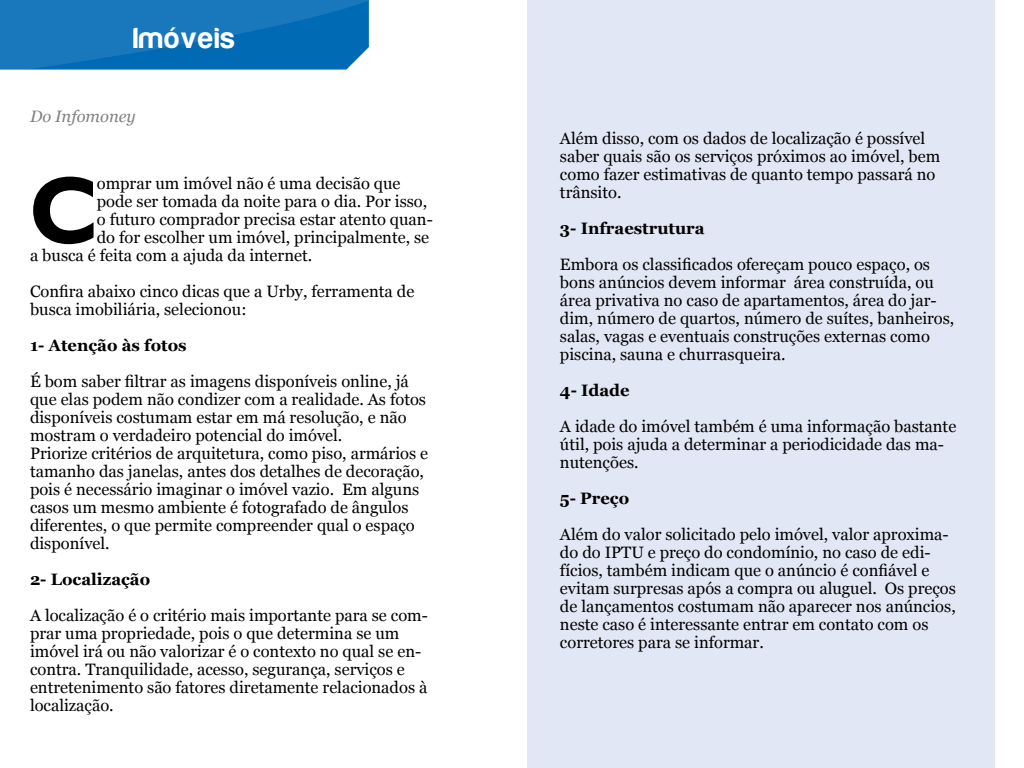
<style>
.page{position:relative;width:1024px;height:768px;background:#fff}
.page>*{position:absolute;margin:0;border:0;box-sizing:border-box;transform-origin:0 0}
.t1{font:700 95.6px "Humanist 521 BT";color:#000}
.t2{font:30px "Harabara";color:#fff}
.t3{font:16.5px/18px "Georgia";color:#000}
.t4{font:700 16.5px "Georgia";color:#000}
.t5{font:italic 16.5px "Georgia";color:#808080}
</style>
<div class="page">
<div style="left:527px;top:0;width:467px;height:768px;background:#e1e7f4"></div>
<svg style="left:0;top:0;width:369px;height:70px;background:#1274b9"></svg>
<h2 class="t2" style="left:133px;top:22px;width:103px">Imóveis</h2>
<p class="t5" style="left:30px;top:104px;width:107px">Do Infomoney</p>
<h1 class="t1" style="left:30px;top:151px;width:62px">C</h1>
<p class="t3" style="left:97px;top:174px;width:305px">omprar um imóvel não é uma decisão que</p>
<p class="t3" style="left:97px;top:192px;width:332px">pode ser tomada da noite para o dia. Por isso,</p>
<p class="t3" style="left:97px;top:210px;width:338px">o futuro comprador precisa estar atento quan-</p>
<p class="t3" style="left:97px;top:228px;width:334px">do for escolher um imóvel, principalmente, se</p>
<p class="t3" style="left:30px;top:246px;width:284px">a busca é feita com a ajuda da internet.</p>
<p class="t3" style="left:30px;top:282px;width:386px">Confira abaixo cinco dicas que a Urby, ferramenta de busca imobiliária, selecionou:</p>
<p class="t4" style="left:30px;top:333px;width:158px">1- Atenção às fotos</p>
<p class="t3" style="left:30px;top:372px;width:400px">É bom saber filtrar as imagens disponíveis online, já que elas podem não condizer com a realidade. As fotos disponíveis costumam estar em má resolução, e não mostram o verdadeiro potencial do imóvel.<br>Priorize critérios de arquitetura, como piso, armários e tamanho das janelas, antes dos detalhes de decoração, pois é necessário imaginar o imóvel vazio. Em alguns casos um mesmo ambiente é fotografado de ângulos diferentes, o que permite compreender qual o espaço disponível.</p>
<p class="t4" style="left:30px;top:567px;width:122px">2- Localização</p>
<p class="t3" style="left:30px;top:606px;width:400px">A localização é o critério mais importante para se com&shy;prar uma propriedade, pois o que determina se um imóvel irá ou não valorizar é o contexto no qual se en&shy;contra. Tranquilidade, acesso, segurança, serviços e entretenimento são fatores diretamente relacionados à localização.</p>
<p class="t3" style="left:560px;top:129px;width:382px">Além disso, com os dados de localização é possível saber quais são os serviços próximos ao imóvel, bem como fazer estimativas de quanto tempo passará no trânsito.</p>
<p class="t4" style="left:560px;top:216px;width:146px">3- Infraestrutura</p>
<p class="t3" style="left:560px;top:255px;width:396px">Embora os classificados ofereçam pouco espaço, os bons anúncios devem informar área construída, ou área privativa no caso de apartamentos, área do jar&shy;dim, número de quartos, número de suítes, banheiros, salas, vagas e eventuais construções externas como piscina, sauna e churrasqueira.</p>
<p class="t4" style="left:560px;top:378px;width:71px">4- Idade</p>
<p class="t3" style="left:560px;top:417px;width:398px">A idade do imóvel também é uma informação bastante útil, pois ajuda a determinar a periodicidade das ma&shy;nutenções.</p>
<p class="t4" style="left:560px;top:486px;width:71px">5- Preço</p>
<p class="t3" style="left:560px;top:525px;width:397px">Além do valor solicitado pelo imóvel, valor aproxima&shy;do do IPTU e preço do condomínio, no caso de edi&shy;fícios, também indicam que o anúncio é confiável e evitam surpresas após a compra ou aluguel. Os preços de lançamentos costumam não aparecer nos anúncios, neste caso é interessante entrar em contato com os corretores para se informar.</p>
</div>
